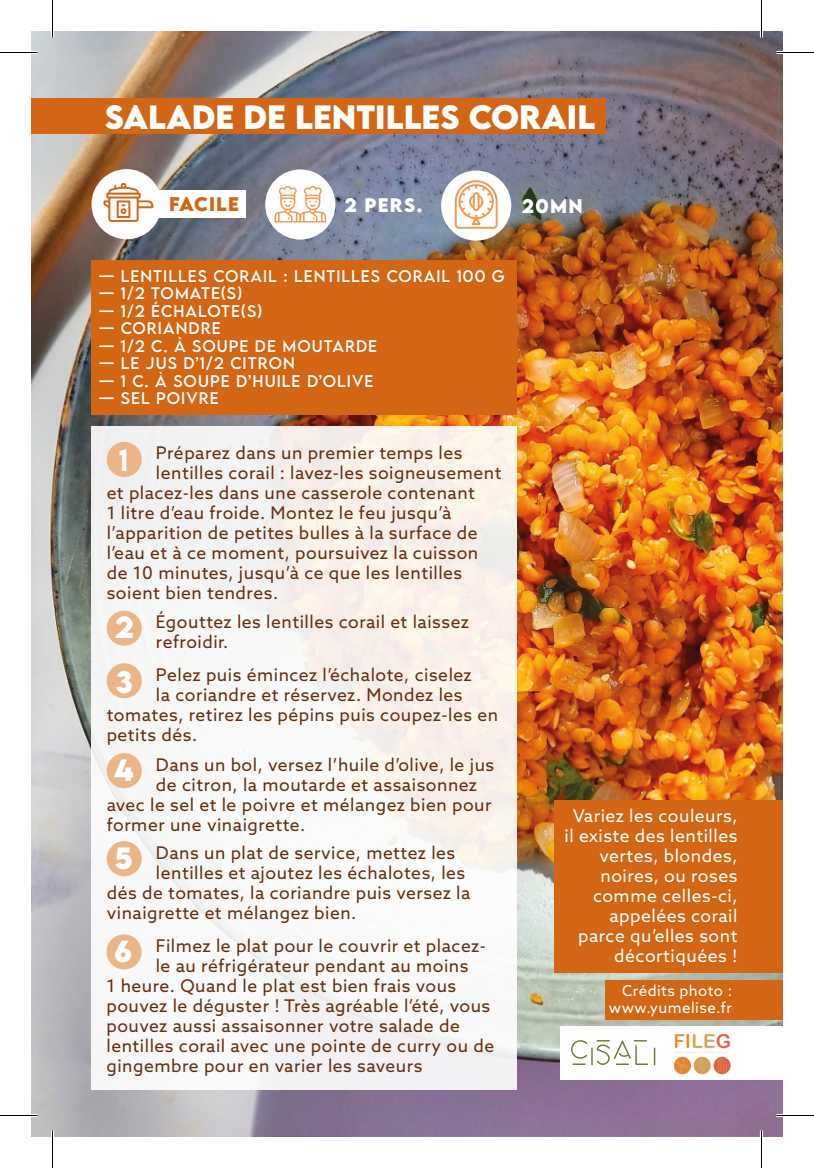
<style>
.page{position:relative;width:814px;height:1168px;background:#fff}
.page>*{position:absolute;margin:0;border:0;box-sizing:border-box;transform-origin:0 0}
.t1{font:700 30px "LEMONMILK";color:#fff}
.t2{font:700 27.25px "LEMONMILK";color:#fff}
.t3{font:500 27.25px "LEMONMILK";color:#fff}
.t4{font:17.5px/20px "Azo Sans";letter-spacing:.03em;color:#652e0f}
.t5{font:17.5px/20px "Azo Sans";letter-spacing:.03em;color:#fff;text-align:right}
.t6{font:700 17.5px "LEMONMILK";letter-spacing:.07em;color:#fff}
.t7{font:700 17.5px "LEMONMILK";letter-spacing:.07em;color:#d36614}
.t8{font:15px "LEMONMILK";letter-spacing:.07em;color:#fff}
.t9{font:15px "Azo Sans";letter-spacing:.03em;color:#fff}
</style>
<div class="page">
<img style="left:31px;top:31px;width:751px;height:1106px">
<div style="left:560px;top:1027px;width:222px;height:53px;background:#fff"></div>
<div style="left:31px;top:99px;width:574px;height:35px;background:#d36614"></div>
<div style="left:91px;top:426px;width:426px;height:664px;background:#f8f7f5"></div>
<div style="left:91px;top:260px;width:426px;height:155px;background:#d36614"></div>
<div style="left:265px;top:169px;width:70px;height:71px;background:#fff;border-radius:50%"></div>
<svg style="left:274px;top:186px;width:52px;height:36px"></svg>
<div style="left:441px;top:171px;width:70px;height:70px;background:#fff;border-radius:50%"></div>
<svg style="left:455px;top:180px;width:42px;height:49px"></svg>
<div style="left:107px;top:442px;width:35px;height:35px;background:#ebb588;border-radius:50%"></div>
<div style="left:107px;top:611px;width:35px;height:35px;background:#ebb588;border-radius:50%"></div>
<div style="left:107px;top:663px;width:35px;height:35px;background:#ebb588;border-radius:50%"></div>
<div style="left:107px;top:753px;width:35px;height:35px;background:#ebb588;border-radius:50%"></div>
<div style="left:146px;top:190px;width:99px;height:27px;background:#fff"></div>
<div style="left:91px;top:169px;width:71px;height:70px;background:#fff;border-radius:50%"></div>
<svg style="left:103px;top:183px;width:50px;height:39px"></svg>
<svg style="left:654px;top:1048px;width:1px;height:17px"></svg>
<svg style="left:571px;top:1040px;width:77px;height:25px"></svg>
<img style="left:673px;top:1033px;width:58px;height:42px">
<div style="left:107px;top:841px;width:35px;height:35px;background:#ebb588;border-radius:50%"></div>
<div style="left:605px;top:980px;width:177px;height:39px;background:#d36614"></div>
<div style="left:106px;top:934px;width:36px;height:35px;background:#ebb588;border-radius:50%"></div>
<div style="left:554px;top:800px;width:228px;height:172px;background:#d36614"></div>
<hr style="left:0;top:51px;width:38px;height:3px;background:#fff">
<hr style="left:776px;top:51px;width:38px;height:3px;background:#fff">
<hr style="left:0;top:1114px;width:38px;height:3px;background:#fff">
<hr style="left:776px;top:1114px;width:38px;height:3px;background:#fff">
<hr style="left:51px;top:0;width:3px;height:38px;background:#fff">
<hr style="left:51px;top:1130px;width:3px;height:38px;background:#fff">
<hr style="left:760px;top:0;width:3px;height:38px;background:#fff">
<hr style="left:760px;top:1130px;width:3px;height:38px;background:#fff">
<hr style="left:0;top:52px;width:38px;height:1px;background:#000">
<hr style="left:776px;top:52px;width:38px;height:1px;background:#000">
<hr style="left:0;top:1115px;width:38px;height:1px;background:#000">
<hr style="left:776px;top:1115px;width:38px;height:1px;background:#000">
<hr style="left:52px;top:0;width:1px;height:38px;background:#000">
<hr style="left:52px;top:1130px;width:1px;height:38px;background:#000">
<hr style="left:761px;top:0;width:1px;height:38px;background:#000">
<hr style="left:761px;top:1130px;width:1px;height:38px;background:#000">
<p class="t1" style="left:105px;top:97px;width:492px">SALADE DE LENTILLES CORAIL</p>
<p class="t7" style="left:169px;top:192px;width:71px">FACILE</p>
<p class="t6" style="left:344px;top:193px;width:80px">2 PERS.</p>
<p class="t6" style="left:522px;top:194px;width:62px">20MN</p>
<p class="t8" style="left:99px;top:266px;width:407px">— LENTILLES CORAIL : LENTILLES CORAIL 100 G</p>
<p class="t8" style="left:99px;top:283px;width:144px">— 1/2 TOMATE(S)</p>
<p class="t8" style="left:99px;top:301px;width:164px">— 1/2 ÉCHALOTE(S)</p>
<p class="t8" style="left:99px;top:318px;width:123px">— CORIANDRE</p>
<p class="t8" style="left:99px;top:336px;width:279px">— 1/2 C. À SOUPE DE MOUTARDE</p>
<p class="t8" style="left:99px;top:353px;width:197px">— LE JUS D’1/2 CITRON</p>
<p class="t8" style="left:99px;top:371px;width:275px">— 1 C. À SOUPE D’HUILE D’OLIVE</p>
<p class="t8" style="left:99px;top:388px;width:121px">— SEL POIVRE</p>
<p class="t4" style="left:156px;top:443px;width:308px">Préparez dans un premier temps les</p>
<p class="t4" style="left:156px;top:463px;width:347px">lentilles corail : lavez-les soigneusement</p>
<p class="t4" style="left:107px;top:483px;width:370px">et placez-les dans une casserole contenant</p>
<p class="t4" style="left:107px;top:503px;width:346px">1 litre d’eau froide. Montez le feu jusqu’à</p>
<p class="t4" style="left:107px;top:523px;width:372px">l’apparition de petites bulles à la surface de</p>
<p class="t4" style="left:107px;top:543px;width:373px">l’eau et à ce moment, poursuivez la cuisson</p>
<p class="t4" style="left:107px;top:563px;width:357px">de 10 minutes, jusqu’à ce que les lentilles</p>
<p class="t4" style="left:107px;top:583px;width:173px">soient bien tendres.</p>
<p class="t3" style="left:119px;top:443px;width:11px">1</p>
<p class="t2" style="left:115px;top:608px;width:21px">2</p>
<p class="t4" style="left:156px;top:612px;width:314px">Égouttez les lentilles corail et laissez refroidir.</p>
<p class="t4" style="left:156px;top:664px;width:317px">Pelez puis émincez l’échalote, ciselez</p>
<p class="t4" style="left:156px;top:684px;width:308px">la coriandre et réservez. Mondez les</p>
<p class="t4" style="left:107px;top:704px;width:393px">tomates, retirez les pépins puis coupez-les en</p>
<p class="t4" style="left:107px;top:724px;width:92px">petits dés.</p>
<p class="t2" style="left:115px;top:663px;width:19px">3</p>
<p class="t4" style="left:156px;top:754px;width:340px">Dans un bol, versez l’huile d’olive, le jus</p>
<p class="t4" style="left:156px;top:774px;width:323px">de citron, la moutarde et assaisonnez</p>
<p class="t4" style="left:107px;top:794px;width:386px">avec le sel et le poivre et mélangez bien pour</p>
<p class="t4" style="left:107px;top:814px;width:200px">former une vinaigrette.</p>
<p class="t2" style="left:114px;top:752px;width:22px">4</p>
<p class="t4" style="left:156px;top:842px;width:301px">Dans un plat de service, mettez les</p>
<p class="t4" style="left:156px;top:862px;width:311px">lentilles et ajoutez les échalotes, les</p>
<p class="t4" style="left:107px;top:882px;width:365px">dés de tomates, la coriandre puis versez la</p>
<p class="t4" style="left:107px;top:902px;width:251px">vinaigrette et mélangez bien.</p>
<p class="t2" style="left:114px;top:840px;width:20px">5</p>
<p class="t4" style="left:156px;top:935px;width:332px">Filmez le plat pour le couvrir et placez-</p>
<p class="t4" style="left:156px;top:955px;width:314px">le au réfrigérateur pendant au moins</p>
<p class="t4" style="left:106px;top:975px;width:351px">1 heure. Quand le plat est bien frais vous</p>
<p class="t4" style="left:106px;top:995px;width:385px">pouvez le déguster ! Très agréable l’été, vous</p>
<p class="t4" style="left:106px;top:1015px;width:355px">pouvez aussi assaisonner votre salade de</p>
<p class="t4" style="left:106px;top:1035px;width:389px">lentilles corail avec une pointe de curry ou de</p>
<p class="t4" style="left:106px;top:1055px;width:317px">gingembre pour en varier les saveurs</p>
<p class="t2" style="left:114px;top:933px;width:20px">6</p>
<p class="t5" style="left:564px;top:805px;width:174px">Variez les couleurs, il existe des lentilles vertes, blondes, noires, ou roses comme celles-ci, appelées corail parce qu’elles sont décortiquées !</p>
<p class="t9" style="left:622px;top:981px;width:111px">Crédits photo :</p>
<p class="t9" style="left:609px;top:998px;width:125px">www.yumelise.fr</p>
</div>
